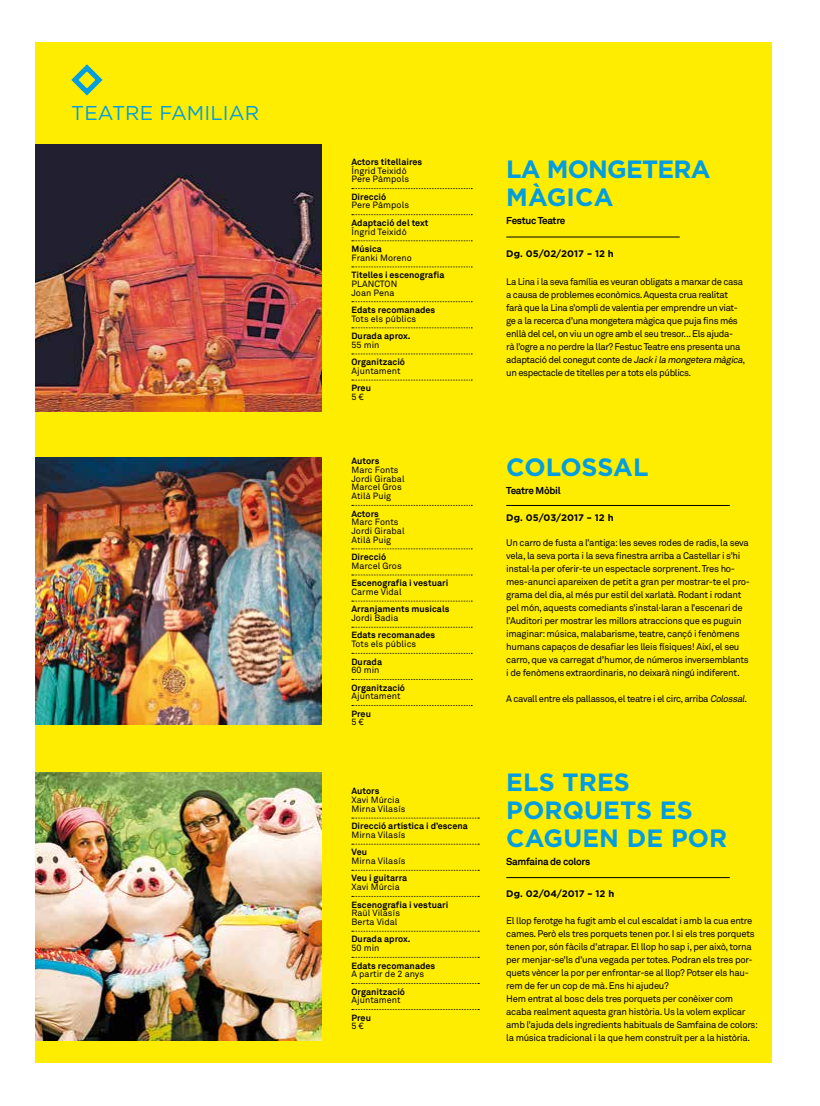
<style>
.page{position:relative;width:820px;height:1106px;background:#fff}
.page>*{position:absolute;margin:0;border:0;box-sizing:border-box;transform-origin:0 0}
.t1{font:700 25px/28px "Gotham";letter-spacing:.005em;color:#009ee0}
.t2{font:700 25px/28px "Gotham";letter-spacing:-.03em;color:#009ee0}
.t3{font:20px "Gotham";letter-spacing:.005em;color:#009ee0}
.t4{font:700 10px "Akkurat";letter-spacing:-.03em;color:#000}
.t5{font:9.5px/13px "Akkurat Pro";letter-spacing:-.03em;color:#000}
.t6{font:700 9.5px "Gotham";letter-spacing:.005em;color:#000}
.t7{font:9px/8.7px "Akkurat Pro";letter-spacing:.005em;color:#000}
.t8{font:700 9px "Akkurat";letter-spacing:.005em;color:#000}
.s1{font-style:italic}
</style>
<div class="page">
<div style="left:35px;top:42px;width:736px;height:1021px;background:#ffed00"></div>
<svg style="left:351px;top:188px;width:121px;height:1px"></svg>
<svg style="left:351px;top:214px;width:121px;height:1px"></svg>
<svg style="left:351px;top:240px;width:121px;height:1px"></svg>
<svg style="left:351px;top:266px;width:121px;height:1px"></svg>
<svg style="left:351px;top:301px;width:121px;height:1px"></svg>
<svg style="left:351px;top:327px;width:121px;height:1px"></svg>
<svg style="left:351px;top:353px;width:121px;height:1px"></svg>
<svg style="left:351px;top:380px;width:121px;height:1px"></svg>
<img style="left:35px;top:145px;width:286px;height:267px">
<svg style="left:71px;top:64px;width:32px;height:32px"></svg>
<svg style="left:351px;top:505px;width:121px;height:1px"></svg>
<svg style="left:351px;top:548px;width:121px;height:1px"></svg>
<svg style="left:351px;top:574px;width:121px;height:1px"></svg>
<svg style="left:351px;top:600px;width:121px;height:1px"></svg>
<svg style="left:351px;top:627px;width:121px;height:1px"></svg>
<svg style="left:351px;top:653px;width:121px;height:1px"></svg>
<svg style="left:351px;top:679px;width:121px;height:1px"></svg>
<svg style="left:351px;top:705px;width:121px;height:1px"></svg>
<img style="left:35px;top:458px;width:286px;height:266px">
<svg style="left:351px;top:817px;width:128px;height:1px"></svg>
<svg style="left:351px;top:843px;width:128px;height:1px"></svg>
<svg style="left:351px;top:870px;width:128px;height:1px"></svg>
<svg style="left:351px;top:896px;width:128px;height:1px"></svg>
<svg style="left:351px;top:930px;width:128px;height:1px"></svg>
<svg style="left:351px;top:957px;width:128px;height:1px"></svg>
<svg style="left:351px;top:983px;width:128px;height:1px"></svg>
<svg style="left:351px;top:1009px;width:128px;height:1px"></svg>
<hr style="left:506px;top:236px;width:173px;height:1px;background:#000">
<hr style="left:506px;top:505px;width:223px;height:1px;background:#000">
<hr style="left:506px;top:877px;width:223px;height:1px;background:#000">
<img style="left:35px;top:772px;width:286px;height:268px">
<h2 class="t3" style="left:71px;top:102px;width:189px">TEATRE FAMILIAR</h2>
<p class="t8" style="left:351px;top:156px;width:72px">Actors titellaires</p>
<p class="t7" style="left:351px;top:166px;width:59px">Íngrid Teixidó<br>Pere Pàmpols</p>
<p class="t8" style="left:351px;top:191px;width:36px">Direcció</p>
<p class="t7" style="left:351px;top:201px;width:59px">Pere Pàmpols</p>
<p class="t8" style="left:351px;top:217px;width:79px">Adaptació del text</p>
<p class="t7" style="left:351px;top:227px;width:57px">Íngrid Teixidó</p>
<p class="t8" style="left:351px;top:243px;width:32px">Música</p>
<p class="t7" style="left:351px;top:253px;width:62px">Franki Moreno</p>
<p class="t8" style="left:351px;top:269px;width:95px">Titelles i escenografia</p>
<p class="t7" style="left:351px;top:279px;width:47px">PLANCTON<br>Joan Pena</p>
<p class="t8" style="left:351px;top:304px;width:85px">Edats recomanades</p>
<p class="t7" style="left:351px;top:314px;width:66px">Tots els públics</p>
<p class="t8" style="left:351px;top:330px;width:61px">Durada aprox.</p>
<p class="t7" style="left:351px;top:340px;width:29px">55 min</p>
<p class="t8" style="left:351px;top:356px;width:55px">Organització</p>
<p class="t7" style="left:351px;top:366px;width:51px">Ajuntament</p>
<p class="t8" style="left:351px;top:382px;width:21px">Preu</p>
<p class="t7" style="left:351px;top:393px;width:14px">5 €</p>
<p class="t8" style="left:351px;top:455px;width:29px">Autors</p>
<p class="t7" style="left:351px;top:466px;width:55px">Marc Fonts<br>Jordi Girabal<br>Marcel Gros<br>Atilà Puig</p>
<p class="t8" style="left:351px;top:507px;width:29px">Actors</p>
<p class="t7" style="left:351px;top:518px;width:55px">Marc Fonts<br>Jordi Girabal<br>Atilà Puig</p>
<p class="t8" style="left:351px;top:551px;width:36px">Direcció</p>
<p class="t7" style="left:351px;top:561px;width:52px">Marcel Gros</p>
<p class="t8" style="left:351px;top:577px;width:98px">Escenografia i vestuari</p>
<p class="t7" style="left:351px;top:587px;width:52px">Carme Vidal</p>
<p class="t8" style="left:351px;top:603px;width:99px">Arranjaments musicals</p>
<p class="t7" style="left:351px;top:613px;width:48px">Jordi Badia</p>
<p class="t8" style="left:351px;top:629px;width:85px">Edats recomanades</p>
<p class="t7" style="left:351px;top:640px;width:66px">Tots els públics</p>
<p class="t8" style="left:351px;top:655px;width:32px">Durada</p>
<p class="t7" style="left:351px;top:666px;width:29px">60 min</p>
<p class="t8" style="left:351px;top:681px;width:55px">Organització</p>
<p class="t7" style="left:351px;top:692px;width:51px">Ajuntament</p>
<p class="t8" style="left:351px;top:708px;width:21px">Preu</p>
<p class="t7" style="left:351px;top:718px;width:14px">5 €</p>
<p class="t8" style="left:351px;top:785px;width:29px">Autors</p>
<p class="t7" style="left:351px;top:796px;width:56px">Xavi Múrcia<br>Mirna Vilasís</p>
<p class="t8" style="left:351px;top:820px;width:118px">Direcció artística i d’escena</p>
<p class="t7" style="left:351px;top:830px;width:56px">Mirna Vilasís</p>
<p class="t8" style="left:351px;top:846px;width:17px">Veu</p>
<p class="t7" style="left:351px;top:856px;width:56px">Mirna Vilasís</p>
<p class="t8" style="left:351px;top:872px;width:57px">Veu i guitarra</p>
<p class="t7" style="left:351px;top:883px;width:50px">Xavi Múrcia</p>
<p class="t8" style="left:351px;top:898px;width:98px">Escenografia i vestuari</p>
<p class="t7" style="left:351px;top:909px;width:50px">Raül Vilasís<br>Berta Vidal</p>
<p class="t8" style="left:351px;top:933px;width:61px">Durada aprox.</p>
<p class="t7" style="left:351px;top:943px;width:29px">50 min</p>
<p class="t8" style="left:351px;top:959px;width:85px">Edats recomanades</p>
<p class="t7" style="left:351px;top:970px;width:74px">A partir de 2 anys</p>
<p class="t8" style="left:351px;top:985px;width:55px">Organització</p>
<p class="t7" style="left:351px;top:996px;width:51px">Ajuntament</p>
<p class="t8" style="left:351px;top:1011px;width:21px">Preu</p>
<p class="t7" style="left:351px;top:1022px;width:14px">5 €</p>
<h1 class="t2" style="left:506px;top:155px;width:206px">LA MONGETERA<br>MÀGICA</h1>
<p class="t4" style="left:506px;top:214px;width:61px">Festuc Teatre</p>
<p class="t6" style="left:506px;top:247px;width:109px">Dg. 05/02/2017 – 12 h</p>
<p class="t5" style="left:506px;top:275px;width:240px">La Lina i la seva família es veuran obligats a marxar de casa a causa de problemes econòmics. Aquesta crua realitat farà que la Lina s’ompli de valentia per emprendre un viat&shy;ge a la recerca d’una mongetera màgica que puja fins més enllà del cel, on viu un ogre amb el seu tresor... Els ajuda-<br>rà l’ogre a no perdre la llar? Festuc Teatre ens presenta una adaptació del conegut conte de <span class="s1">Jack ila mongetera màgica</span>, un espectacle de titelles per a tots els públics.</p>
<h1 class="t1" style="left:506px;top:453px;width:144px">COLOSSAL</h1>
<p class="t6" style="left:506px;top:511px;width:109px">Dg. 05/03/2017 – 12 h</p>
<p class="t4" style="left:506px;top:483px;width:56px">Teatre Mòbil</p>
<p class="t5" style="left:506px;top:536px;width:245px">Un carro de fusta a l’antiga: les seves rodes de radis, la seva vela, la seva porta i la seva finestra arriba a Castellar i s’hi instal·la per oferir-te un espectacle sorprenent. Tres ho&shy;mes-anunci apareixen de petit a gran per mostrar-te el pro&shy;grama del dia, al més pur estil del xarlatà. Rodant i rodant pel món, aquests comediants s’instal·laran a l’escenari de l’Auditori per mostrar les millors atraccions que es puguin imaginar: música, malabarisme, teatre, cançó i fenòmens humans capaços de desafiar les lleis físiques! Així, el seu carro, que va carregat d’humor, de números inversemblants i de fenòmens extraordinaris, no deixarà ningú indiferent.</p>
<p class="t5" style="left:506px;top:692px;width:242px">A cavall entre els pallassos, el teatre i el circ, arriba <span class="s1">Colossal</span>.</p>
<h1 class="t1" style="left:506px;top:768px;width:222px">ELS TRES<br>PORQUETS ES<br>CAGUEN DE POR</h1>
<p class="t4" style="left:506px;top:854px;width:85px">Samfaina de colors</p>
<p class="t6" style="left:506px;top:887px;width:110px">Dg. 02/04/2017 – 12 h</p>
<p class="t5" style="left:506px;top:914px;width:253px">El llop ferotge ha fugit amb el cul escaldat i amb la cua entre cames. Però els tres porquets tenen por. I si els tres porquets tenen por, són fàcils d’atrapar. El llop ho sap i, per això, torna per menjar-se’ls d’una vegada per totes. Podran els tres por&shy;quets vèncer la por per enfrontar-se al llop? Potser els hau&shy;rem de fer un cop de mà. Ens hi ajudeu?<br>Hem entrat al bosc dels tres porquets per conèixer com acaba realment aquesta gran història. Us la volem explicar amb l’ajuda dels ingredients habituals de Samfaina de colors: la música tradicional i la que hem construït per a la història.</p>
</div>
